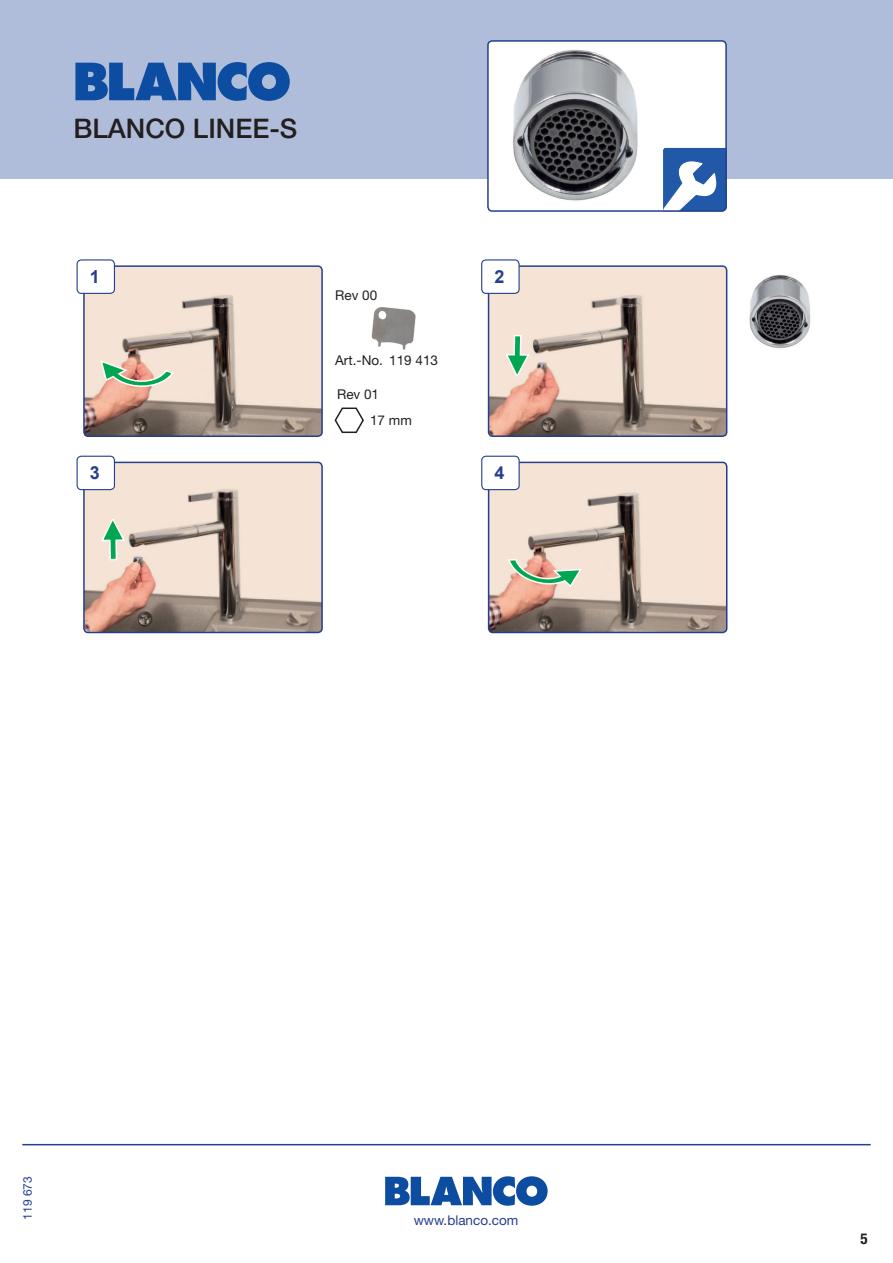
<style>
.page{position:relative;width:893px;height:1263px;background:#fff}
.page>*{position:absolute;margin:0;border:0;box-sizing:border-box;transform-origin:0 0}
.t1{font:500 27px "Helvetica Neue LT Std";color:#231f20}
.t2{font:700 18px "Arial";color:#253f8e}
.t3{font:700 condensed 15px "Helvetica Neue LT Std";color:#231f20}
.t4{font:13.5px/25.8px "Helvetica Neue LT Pro";color:#231f20}
.t5{font:13.5px "Helvetica Neue LT Pro";color:#253f8e}
.t6{font:12px "Helvetica Neue LT Pro";color:#253f8e}
</style>
<div class="page">
<div style="left:0;top:0;width:893px;height:179px;background:#b0bdda"></div>
<div style="left:488px;top:41px;width:238px;height:170px;background:#fff;border-radius:4px"></div>
<svg style="left:75px;top:62px;width:215px;height:39px"></svg>
<img style="left:513px;top:49px;width:125px;height:152px">
<img style="left:491px;top:268px;width:236px;height:168px">
<div style="left:488px;top:265px;width:239px;height:172px;border:2px solid #253f8e;border-radius:4px"></div>
<div style="left:482px;top:260px;width:37px;height:33px;background:#fff;border-radius:4px"></div>
<div style="left:481px;top:259px;width:39px;height:35px;border:1px solid #253f8e;border-radius:4px"></div>
<img style="left:491px;top:462px;width:236px;height:170px">
<div style="left:488px;top:462px;width:239px;height:171px;border:2px solid #253f8e;border-radius:4px"></div>
<div style="left:482px;top:456px;width:37px;height:34px;background:#fff;border-radius:4px"></div>
<div style="left:481px;top:456px;width:39px;height:34px;border:1px solid #253f8e;border-radius:4px"></div>
<img style="left:86px;top:268px;width:234px;height:166px">
<div style="left:83px;top:265px;width:240px;height:172px;border:2px solid #253f8e;border-radius:4px"></div>
<div style="left:77px;top:260px;width:37px;height:33px;background:#fff;border-radius:4px"></div>
<div style="left:77px;top:259px;width:38px;height:35px;border:1px solid #253f8e;border-radius:4px"></div>
<img style="left:86px;top:462px;width:236px;height:168px">
<div style="left:83px;top:462px;width:240px;height:171px;border:2px solid #253f8e;border-radius:4px"></div>
<div style="left:77px;top:456px;width:37px;height:34px;background:#fff;border-radius:4px"></div>
<div style="left:77px;top:456px;width:38px;height:34px;border:1px solid #253f8e;border-radius:4px"></div>
<svg style="left:663px;top:148px;width:61px;height:61px"></svg>
<div style="left:487px;top:40px;width:240px;height:172px;border:2px solid #253f8e;border-radius:4px"></div>
<img style="left:749px;top:274px;width:62px;height:74px">
<svg style="left:100px;top:519px;width:26px;height:42px"></svg>
<svg style="left:504px;top:334px;width:27px;height:42px"></svg>
<svg style="left:96px;top:326px;width:70px;height:13px"></svg>
<svg style="left:99px;top:359px;width:76px;height:30px;background:#c7c4aa"></svg>
<svg style="left:536px;top:511px;width:64px;height:39px;background:#d3c3b6"></svg>
<svg style="left:507px;top:558px;width:76px;height:30px;background:#c7c2a7"></svg>
<svg style="left:487px;top:605px;width:72px;height:16px"></svg>
<img style="left:371px;top:308px;width:45px;height:42px">
<svg style="left:334px;top:407px;width:30px;height:27px"></svg>
<svg style="left:385px;top:1176px;width:163px;height:30px"></svg>
<hr style="left:22px;top:1144px;width:849px;height:1px;background:#253f8e">
<h1 class="t1" style="left:73px;top:112px;width:226px">BLANCO LINEE-S</h1>
<h2 class="t2" style="left:90px;top:264px;width:12px">1</h2>
<h2 class="t2" style="left:90px;top:460px;width:12px">3</h2>
<p class="t4" style="left:335px;top:282px;width:44px">Rev 00</p>
<p class="t4" style="left:335px;top:347px;width:104px">Art.-No. 119 413</p>
<p class="t4" style="left:370px;top:381px;width:43px;text-indent:-33px">Rev 01<br>17 mm</p>
<h2 class="t2" style="left:494px;top:264px;width:12px">2</h2>
<h2 class="t2" style="left:495px;top:460px;width:12px">4</h2>
<p class="t6" style="left:20px;top:1220px;width:45px;rotate:-90deg">119 673</p>
<p class="t5" style="left:414px;top:1212px;width:106px">www.blanco.com</p>
<p class="t3" style="left:860px;top:1229px;width:9px">5</p>
</div>
